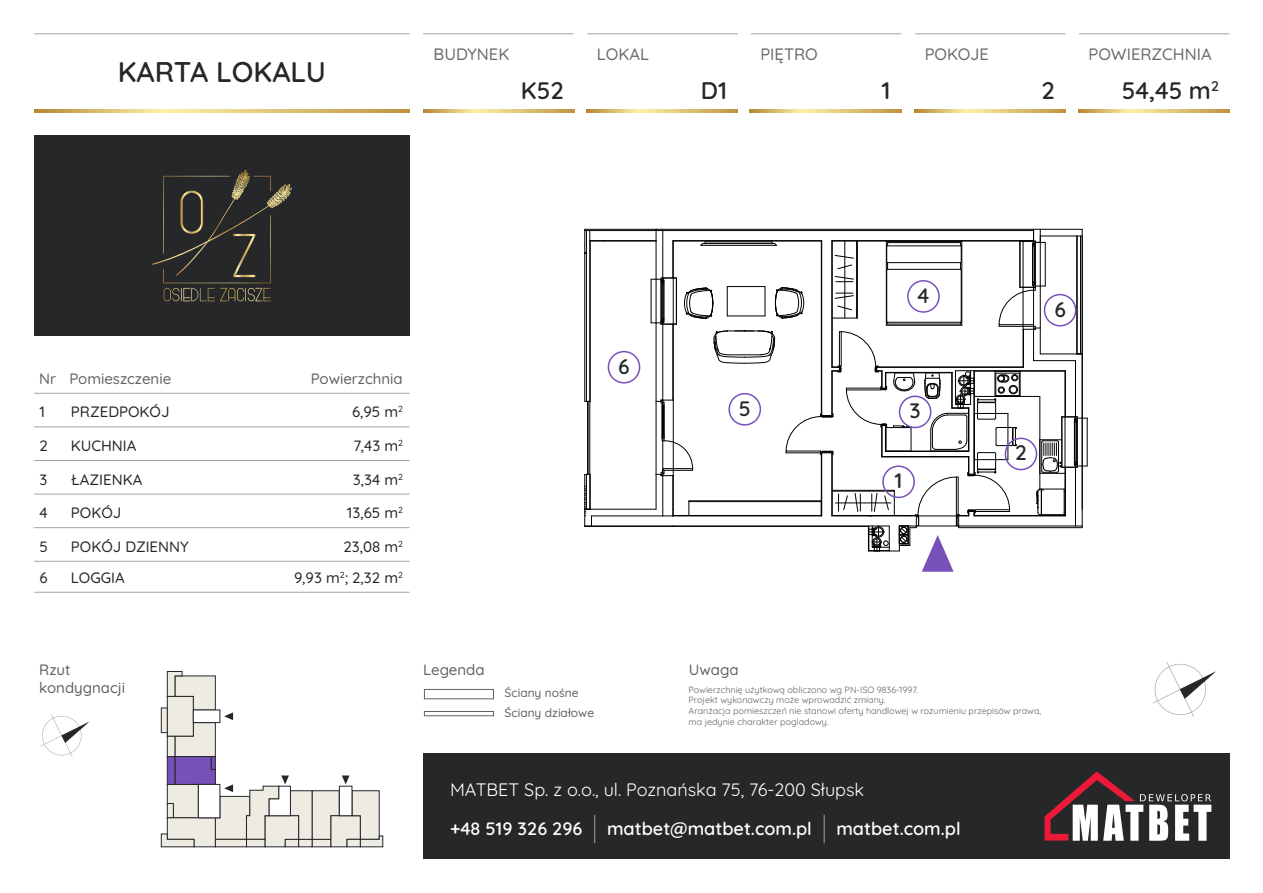
<style>
.page{position:relative;width:1263px;height:893px;background:#fff}
.page>*{position:absolute;margin:0;border:0;box-sizing:border-box;transform-origin:0 0}
.t1{font:600 28.5px "Quicksand";color:#262729}
.t2{font:600 24px "Quicksand";color:#262729}
.t3{font:600 21px "Quicksand";color:#262729}
.t4{font:600 18px "Quicksand";color:#fff}
.t5{font:18px "Quicksand";color:#fff}
.t6{font:500 16.5px "Quicksand";color:#6b6b6b}
.t7{font:500 15px "Quicksand";color:#262729}
.t8{font:500 15px/18px "Quicksand";color:#606265}
.t9{font:500 12px/20px "Quicksand";color:#606265}
.t10{font:9px/10.8px "Quicksand";color:#606265}
</style>
<div class="page">
<svg style="left:34px;top:109px;width:376px;height:3px"></svg>
<svg style="left:423px;top:109px;width:151px;height:3px"></svg>
<svg style="left:586px;top:109px;width:152px;height:3px"></svg>
<svg style="left:750px;top:109px;width:151px;height:3px"></svg>
<svg style="left:914px;top:109px;width:152px;height:3px"></svg>
<svg style="left:1078px;top:109px;width:151px;height:3px"></svg>
<div style="left:423px;top:753px;width:806px;height:106px;background:#262729"></div>
<hr style="left:423px;top:34px;width:150px;height:1px;background:#a1a3a5">
<hr style="left:34px;top:34px;width:376px;height:1px;background:#a1a3a5">
<hr style="left:587px;top:34px;width:151px;height:1px;background:#a1a3a5">
<hr style="left:751px;top:34px;width:150px;height:1px;background:#a1a3a5">
<hr style="left:915px;top:34px;width:151px;height:1px;background:#a1a3a5">
<hr style="left:1079px;top:34px;width:150px;height:1px;background:#a1a3a5">
<hr style="left:34px;top:393px;width:376px;height:1px;background:#a1a3a5">
<hr style="left:34px;top:426px;width:376px;height:1px;background:#a1a3a5">
<hr style="left:34px;top:460px;width:376px;height:1px;background:#a1a3a5">
<hr style="left:34px;top:494px;width:376px;height:1px;background:#a1a3a5">
<hr style="left:34px;top:527px;width:376px;height:1px;background:#a1a3a5">
<hr style="left:34px;top:561px;width:376px;height:1px;background:#a1a3a5">
<hr style="left:34px;top:592px;width:376px;height:1px;background:#a1a3a5">
<svg style="left:1045px;top:771px;width:166px;height:69px"></svg>
<svg style="left:824px;top:814px;width:1px;height:29px"></svg>
<svg style="left:594px;top:814px;width:1px;height:29px"></svg>
<div style="left:424px;top:689px;width:70px;height:10px;border:1px solid #606265"></div>
<div style="left:424px;top:711px;width:70px;height:5px;border:1px solid #606265"></div>
<div style="left:34px;top:135px;width:376px;height:201px;background:#262729"></div>
<svg style="left:152px;top:170px;width:140px;height:131px"></svg>
<svg style="left:161px;top:671px;width:222px;height:176px"></svg>
<svg style="left:1153px;top:662px;width:63px;height:55px"></svg>
<svg style="left:40px;top:714px;width:49px;height:43px"></svg>
<hr style="left:585px;top:526px;width:88px;height:1px;background:#000">
<hr style="left:590px;top:509px;width:66px;height:1px;background:#000">
<hr style="left:585px;top:525px;width:88px;height:1px;background:#000">
<hr style="left:591px;top:515px;width:72px;height:1px;background:#000">
<hr style="left:604px;top:241px;width:52px;height:1px;background:#000">
<hr style="left:590px;top:474px;width:1px;height:35px;background:#000">
<hr style="left:589px;top:474px;width:1px;height:35px;background:#000">
<hr style="left:586px;top:474px;width:1px;height:35px;background:#000">
<hr style="left:584px;top:230px;width:1px;height:171px;background:#000">
<hr style="left:590px;top:401px;width:1px;height:73px;background:#000">
<hr style="left:586px;top:230px;width:1px;height:171px;background:#000">
<hr style="left:590px;top:240px;width:1px;height:161px;background:#000">
<hr style="left:590px;top:240px;width:66px;height:1px;background:#000">
<hr style="left:585px;top:229px;width:71px;height:1px;background:#000">
<hr style="left:585px;top:230px;width:71px;height:1px;background:#000">
<svg style="left:585px;top:229px;width:20px;height:13px"></svg>
<hr style="left:587px;top:401px;width:1px;height:73px;background:#000">
<hr style="left:588px;top:401px;width:1px;height:73px;background:#000">
<hr style="left:1087px;top:418px;width:1px;height:48px;background:#000">
<hr style="left:585px;top:474px;width:1px;height:52px;background:#000">
<svg style="left:585px;top:486px;width:7px;height:40px"></svg>
<svg style="left:651px;top:229px;width:436px;height:342px"></svg>
<div style="left:1005px;top:437px;width:32px;height:33px;border:2px solid #7850b9;border-radius:50%"></div>
<div style="left:882px;top:465px;width:33px;height:33px;border:2px solid #7850b9;border-radius:50%"></div>
<div style="left:899px;top:395px;width:32px;height:33px;border:2px solid #7850b9;border-radius:50%"></div>
<div style="left:728px;top:393px;width:33px;height:32px;border:2px solid #7850b9;border-radius:50%"></div>
<div style="left:608px;top:351px;width:32px;height:32px;border:2px solid #7850b9;border-radius:50%"></div>
<div style="left:1044px;top:294px;width:32px;height:32px;border:2px solid #7850b9;border-radius:50%"></div>
<div style="left:907px;top:280px;width:33px;height:33px;border:2px solid #7850b9;border-radius:50%"></div>
<h1 class="t1" style="left:118px;top:49px;width:210px">KARTA LOKALU</h1>
<h3 class="t6" style="left:434px;top:41px;width:77px">BUDYNEK</h3>
<h3 class="t6" style="left:597px;top:41px;width:53px">LOKAL</h3>
<h2 class="t2" style="left:521px;top:72px;width:45px">K52</h2>
<h2 class="t2" style="left:701px;top:72px;width:28px">D1</h2>
<h3 class="t6" style="left:760px;top:41px;width:59px">PIĘTRO</h3>
<h2 class="t2" style="left:882px;top:72px;width:11px">1</h2>
<h3 class="t6" style="left:925px;top:41px;width:66px">POKOJE</h3>
<h2 class="t2" style="left:1042px;top:72px;width:15px">2</h2>
<h3 class="t6" style="left:1089px;top:41px;width:125px">POWIERZCHNIA</h3>
<h2 class="t2" style="left:1122px;top:72px;width:99px">54,45 m<sup>2</sup></h2>
<h3 class="t8" style="left:39px;top:368px;width:134px">Nr Pomieszczenie</h3>
<h3 class="t8" style="left:311px;top:368px;width:94px">Powierzchnia</h3>
<h3 class="t7" style="left:71px;top:400px;width:100px">PRZEDPOKÓJ</h3>
<h3 class="t7" style="left:40px;top:400px;width:7px">1</h3>
<h3 class="t7" style="left:352px;top:400px;width:52px">6,95 m<sup>2</sup></h3>
<h3 class="t7" style="left:40px;top:434px;width:10px">2</h3>
<h3 class="t7" style="left:71px;top:434px;width:67px">KUCHNIA</h3>
<h3 class="t7" style="left:354px;top:434px;width:51px">7,43 m<sup>2</sup></h3>
<h3 class="t7" style="left:40px;top:467px;width:9px">3</h3>
<h3 class="t7" style="left:353px;top:467px;width:52px">3,34 m<sup>2</sup></h3>
<h3 class="t7" style="left:71px;top:467px;width:73px">ŁAZIENKA</h3>
<h3 class="t7" style="left:71px;top:501px;width:52px">POKÓJ</h3>
<h3 class="t7" style="left:40px;top:501px;width:10px">4</h3>
<h3 class="t7" style="left:347px;top:501px;width:58px">13,65 m<sup>2</sup></h3>
<h3 class="t7" style="left:71px;top:534px;width:119px">POKÓJ DZIENNY</h3>
<h3 class="t7" style="left:40px;top:534px;width:10px">5</h3>
<h3 class="t7" style="left:344px;top:534px;width:61px">23,08 m<sup>2</sup></h3>
<h3 class="t7" style="left:40px;top:565px;width:10px">6</h3>
<h3 class="t7" style="left:294px;top:565px;width:110px">9,93 m<sup>2</sup>; 2,32 m<sup>2</sup></h3>
<h3 class="t7" style="left:71px;top:565px;width:55px">LOGGIA</h3>
<h3 class="t3" style="left:618px;top:350px;width:13px">6</h3>
<h3 class="t3" style="left:917px;top:279px;width:13px">4</h3>
<h3 class="t3" style="left:739px;top:392px;width:13px">5</h3>
<h3 class="t3" style="left:910px;top:394px;width:13px">3</h3>
<h3 class="t3" style="left:895px;top:464px;width:10px">1</h3>
<h3 class="t3" style="left:1054px;top:293px;width:13px">6</h3>
<h3 class="t3" style="left:1015px;top:436px;width:13px">2</h3>
<h3 class="t8" style="left:39px;top:659px;width:87px">Rzut kondygnacji</h3>
<h3 class="t8" style="left:423px;top:659px;width:63px">Legenda</h3>
<h3 class="t8" style="left:689px;top:659px;width:51px">Uwaga</h3>
<h3 class="t9" style="left:505px;top:682px;width:91px">Ściany nośne<br>Ściany działowe</h3>
<p class="t10" style="left:689px;top:683px;width:354px">Powierzchnię użytkową obliczono wg PN-ISO 9836-1997.<br>Projekt wykonawczy może wprowadzić zmiany.<br>Aranżacja pomieszczeń nie stanowi oferty handlowej w rozumieniu przepisów prawa, ma jedynie charakter pogladowy.</p>
<h3 class="t5" style="left:450px;top:775px;width:416px">MATBET Sp. z o.o., ul. Poznańska 75, 76-200 Słupsk</h3>
<h3 class="t4" style="left:450px;top:814px;width:134px">+48 519 326 296</h3>
<h3 class="t4" style="left:607px;top:814px;width:206px">matbet@matbet.com.pl</h3>
<h3 class="t4" style="left:836px;top:814px;width:126px">matbet.com.pl</h3>
</div>
